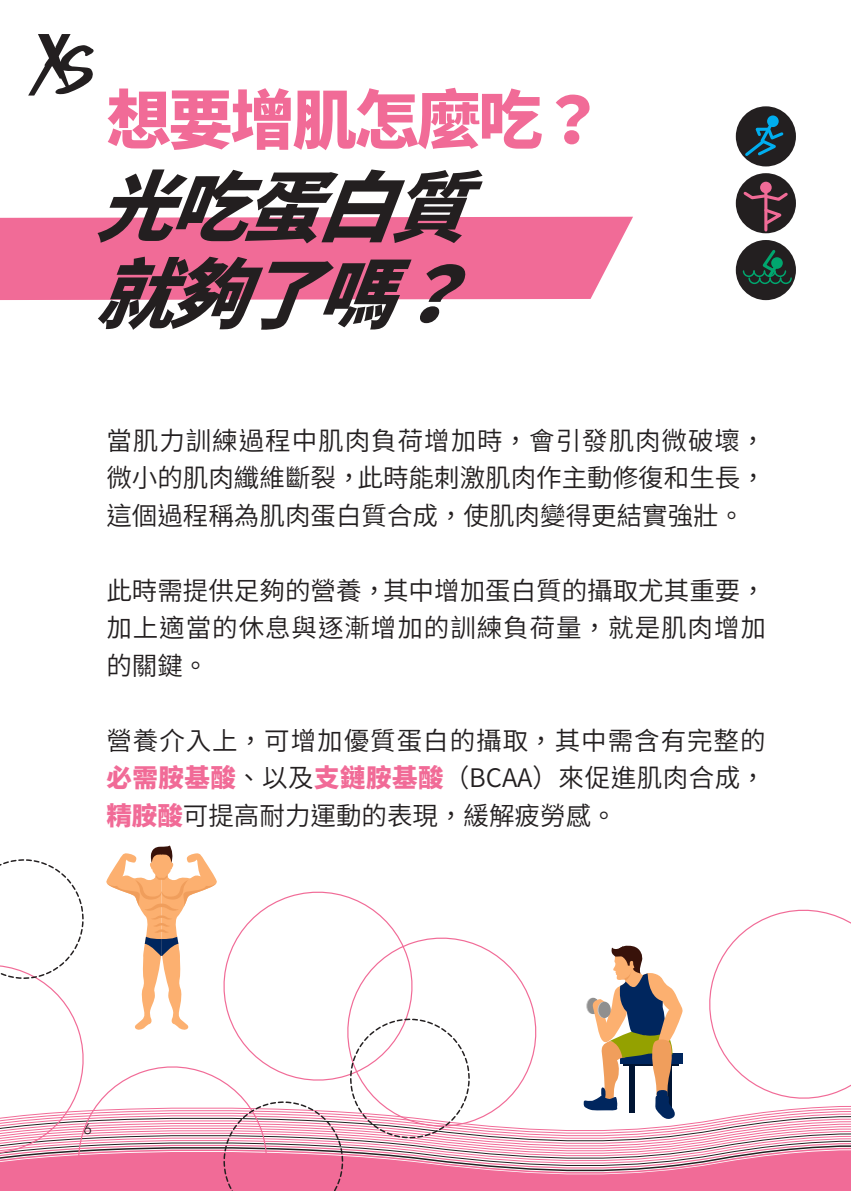
<style>
.page{position:relative;width:851px;height:1191px;background:#fff}
.page>*{position:absolute;margin:0;border:0;box-sizing:border-box;transform-origin:0 0}
.大標3{font:italic 900 76.5px "Noto Sans CJ Ktc";color:#231f20}
.大標2{font:900 64.5px "Noto Sans CJ Ktc";letter-spacing:-.04em;color:#f16b97}
.內文{font:600 25.5px/37.5px "Noto Sans CJ Ktc";color:#231f20;text-align:justify}
.t1{font:300 15px "Avenir";color:#231f20}
.s1{font-weight:900;color:#f16b97}
</style>
<div class="page">
<div style="left:735px;top:106px;width:60px;height:60px;background:#231f20;border-radius:50%"></div>
<div style="left:735px;top:173px;width:60px;height:60px;background:#231f20;border-radius:50%"></div>
<div style="left:735px;top:240px;width:60px;height:60px;background:#231f20;border-radius:50%"></div>
<div style="left:767px;top:115px;width:11px;height:12px;background:#00aeef;border-radius:50%"></div>
<div style="left:760px;top:182px;width:11px;height:11px;background:#f16b97;border-radius:50%"></div>
<svg style="left:742px;top:121px;width:42px;height:38px"></svg>
<hr style="left:764px;top:190px;width:3px;height:40px;background:#f16b97">
<svg style="left:740px;top:189px;width:50px;height:38px"></svg>
<svg style="left:742px;top:247px;width:50px;height:38px"></svg>
<div style="left:0;top:217px;width:633px;height:83px;background:#f16b97"></div>
<svg style="left:0;top:845px;width:850px;height:346px"></svg>
<svg style="left:28px;top:34px;width:66px;height:62px"></svg>
<p class="大標2" style="left:106px;top:84px;width:499px">想要增肌怎麼吃？</p>
<p class="大標3" style="left:95px;top:164px;width:455px">光吃蛋白質</p>
<p class="大標3" style="left:95px;top:251px;width:455px">就夠了嗎？</p>
<p class="內文" style="left:106px;top:422px;width:661px">當肌力訓練過程中肌肉負荷增加時，會引發肌肉微破壞，微小的肌肉纖維斷裂，此時能刺激肌肉作主動修復和生長，這個過程稱為肌肉蛋白質合成，使肌肉變得更結實強壯。</p>
<p class="內文" style="left:106px;top:572px;width:661px">此時需提供足夠的營養，其中增加蛋白質的攝取尤其重要，加上適當的休息與逐漸增加的訓練負荷量，就是肌肉增加的關鍵。</p>
<p class="內文" style="left:106px;top:722px;width:661px">營養介入上，可增加優質蛋白的攝取，其中需含有完整的<span class="s1">必需胺基酸</span>、以及<span class="s1">支鏈胺基酸</span>（BCAA）來促進肌肉合成，<span class="s1">精胺酸</span>可提高耐力運動的表現，緩解疲勞感。</p>
<p class="t1" style="left:84px;top:1120px;width:9px">6</p>
</div>
